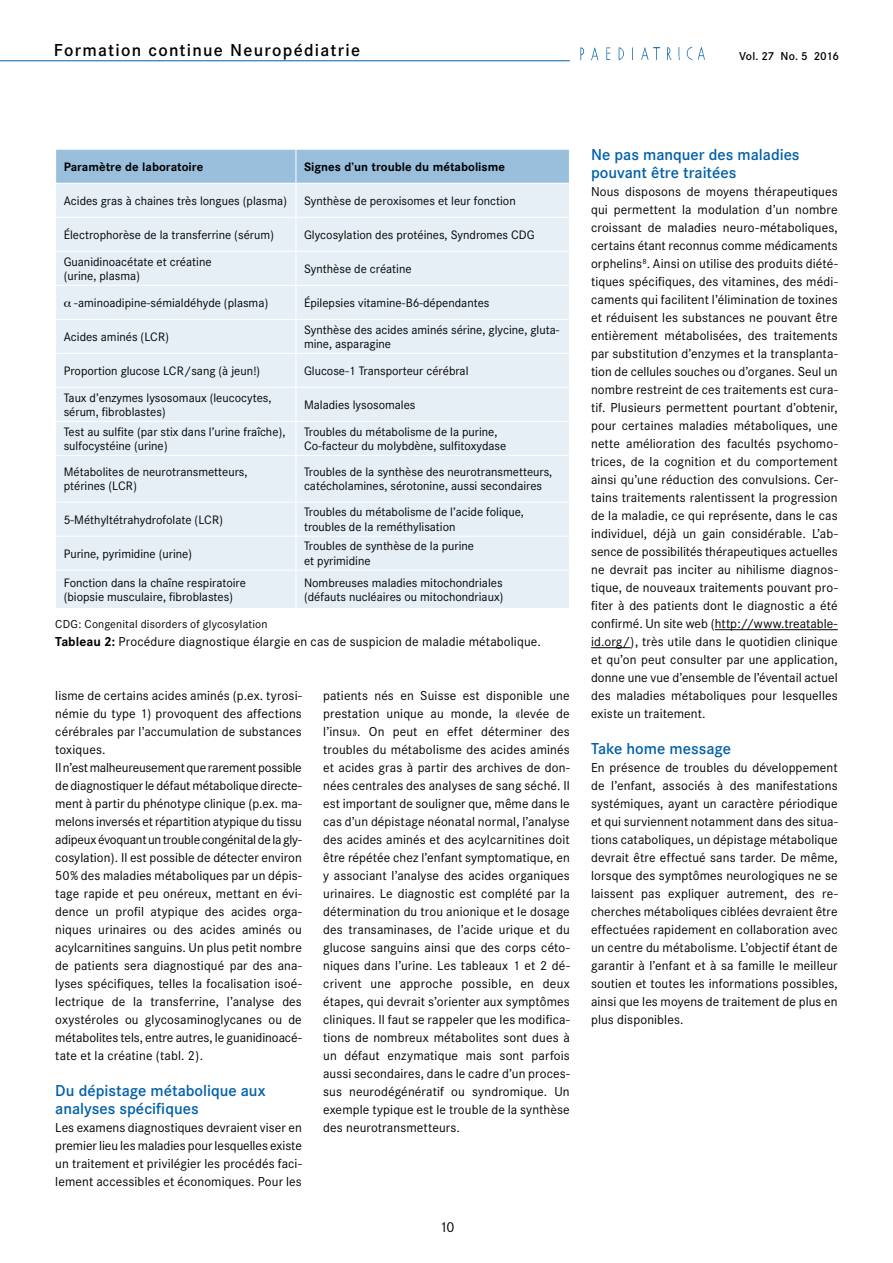
<style>
.page{position:relative;width:893px;height:1263px;background:#fff}
.page>*{position:absolute;margin:0;border:0;box-sizing:border-box;transform-origin:0 0}
.t1{font:600 18px "Corporate S";letter-spacing:.07em;color:#000}
.t2{font:600 16.5px/18px "Corporate S";color:#0060a9}
.t3{font:15px "Corporate S";color:#000}
.t4{font:13.5px/18px "Corporate S";letter-spacing:.005em;color:#000;text-align:justify}
.t5{font:12px/14.4px "Corporate SBQ";color:#000}
.t6{font:700 12px "Corporate SBQ";color:#000}
.t7{font:12px "Corporate S";letter-spacing:.015em;color:#000}
.t8{font:600 12px "Corporate S";letter-spacing:-.01em;color:#000}
.s1{font-weight:700}
</style>
<div class="page">
<hr style="left:0;top:60px;width:570px;height:1px;background:#0060a9">
<img style="left:580px;top:47px;width:125px;height:14px">
<div style="left:56px;top:150px;width:513px;height:33px;background:#99bfdd"></div>
<div style="left:56px;top:184px;width:513px;height:424px;background:#e6eff6"></div>
<hr style="left:296px;top:150px;width:1px;height:33px;background:#fff">
<hr style="left:296px;top:184px;width:1px;height:33px;background:#fff">
<hr style="left:55px;top:217px;width:241px;height:1px;background:#fff">
<hr style="left:296px;top:217px;width:274px;height:1px;background:#fff">
<hr style="left:296px;top:218px;width:1px;height:33px;background:#fff">
<hr style="left:55px;top:251px;width:241px;height:1px;background:#fff">
<hr style="left:296px;top:251px;width:274px;height:1px;background:#fff">
<hr style="left:296px;top:252px;width:1px;height:33px;background:#fff">
<hr style="left:55px;top:285px;width:241px;height:1px;background:#fff">
<hr style="left:296px;top:285px;width:274px;height:1px;background:#fff">
<hr style="left:296px;top:286px;width:1px;height:33px;background:#fff">
<hr style="left:55px;top:319px;width:241px;height:1px;background:#fff">
<hr style="left:296px;top:319px;width:274px;height:1px;background:#fff">
<hr style="left:296px;top:320px;width:1px;height:33px;background:#fff">
<hr style="left:55px;top:353px;width:241px;height:1px;background:#fff">
<hr style="left:296px;top:353px;width:274px;height:1px;background:#fff">
<hr style="left:296px;top:354px;width:1px;height:33px;background:#fff">
<hr style="left:55px;top:387px;width:241px;height:1px;background:#fff">
<hr style="left:296px;top:387px;width:274px;height:1px;background:#fff">
<hr style="left:296px;top:388px;width:1px;height:33px;background:#fff">
<hr style="left:55px;top:421px;width:241px;height:1px;background:#fff">
<hr style="left:296px;top:421px;width:274px;height:1px;background:#fff">
<hr style="left:296px;top:422px;width:1px;height:33px;background:#fff">
<hr style="left:55px;top:455px;width:241px;height:1px;background:#fff">
<hr style="left:296px;top:455px;width:274px;height:1px;background:#fff">
<hr style="left:296px;top:456px;width:1px;height:46px;background:#fff">
<hr style="left:55px;top:502px;width:241px;height:1px;background:#fff">
<hr style="left:296px;top:502px;width:274px;height:1px;background:#fff">
<hr style="left:296px;top:502px;width:1px;height:34px;background:#fff">
<hr style="left:55px;top:536px;width:241px;height:1px;background:#fff">
<hr style="left:296px;top:536px;width:274px;height:1px;background:#fff">
<hr style="left:296px;top:536px;width:1px;height:34px;background:#fff">
<hr style="left:55px;top:570px;width:241px;height:1px;background:#fff">
<hr style="left:296px;top:570px;width:274px;height:1px;background:#fff">
<hr style="left:296px;top:571px;width:1px;height:37px;background:#fff">
<hr style="left:715px;top:629px;width:123px;height:1px;background:#000">
<hr style="left:591px;top:647px;width:40px;height:1px;background:#000">
<svg style="left:64px;top:301px;width:7px;height:6px"></svg>
<h1 class="t1" style="left:54px;top:39px;width:308px">Formation continue Neuropédiatrie</h1>
<p class="t8" style="left:739px;top:49px;width:101px">Vol. 27 No. 5 2016</p>
<p class="t6" style="left:64px;top:159px;width:141px">Paramètre de laboratoire</p>
<p class="t6" style="left:304px;top:159px;width:202px">Signes d’un trouble du métabolisme</p>
<p class="t5" style="left:64px;top:193px;width:225px">Acides gras à chaines très longues (plasma)</p>
<p class="t5" style="left:304px;top:193px;width:213px">Synthèse de peroxisomes et leur fonction</p>
<p class="t5" style="left:64px;top:227px;width:212px">Électrophorèse de la transferrine (sérum)</p>
<p class="t5" style="left:304px;top:227px;width:232px">Glycosylation des protéines, Syndromes CDG</p>
<p class="t5" style="left:64px;top:254px;width:149px">Guanidinoacétate et créatine (urine, plasma)</p>
<p class="t5" style="left:304px;top:261px;width:109px">Synthèse de créatine</p>
<p class="t5" style="left:74px;top:295px;width:195px">-aminoadipine-sémialdéhyde (plasma)</p>
<p class="t5" style="left:304px;top:295px;width:187px">Épilepsies vitamine-B6-dépendantes</p>
<p class="t5" style="left:64px;top:329px;width:107px">Acides aminés (LCR)</p>
<p class="t5" style="left:304px;top:322px;width:257px">Synthèse des acides aminés sérine, glycine, gluta&shy;mine, asparagine</p>
<p class="t5" style="left:64px;top:364px;width:198px">Proportion glucose LCR/sang (à jeun!)</p>
<p class="t5" style="left:304px;top:364px;width:166px">Glucose-1 Transporteur cérébral</p>
<p class="t5" style="left:64px;top:390px;width:209px">Taux d’enzymes lysosomaux (leucocytes, sérum, fibroblastes)</p>
<p class="t5" style="left:304px;top:398px;width:113px">Maladies lysosomales</p>
<p class="t5" style="left:64px;top:424px;width:223px">Test au sulfite (par stix dans l’urine fraîche), sulfocystéine (urine)</p>
<p class="t5" style="left:304px;top:424px;width:204px">Troubles du métabolisme de la purine,<br>Co-facteur du molybdène, sulfitoxydase</p>
<p class="t5" style="left:64px;top:465px;width:185px">Métabolites de neurotransmetteurs, ptérines (LCR)</p>
<p class="t5" style="left:304px;top:465px;width:250px">Troubles de la synthèse des neurotransmetteurs, catécholamines, sérotonine, aussi secondaires</p>
<p class="t5" style="left:64px;top:512px;width:161px">5-Méthyltétrahydrofolate (LCR)</p>
<p class="t5" style="left:304px;top:505px;width:221px">Troubles du métabolisme de l’acide folique, troubles de la reméthylisation</p>
<p class="t5" style="left:64px;top:546px;width:130px">Purine, pyrimidine (urine)</p>
<p class="t5" style="left:304px;top:539px;width:172px">Troubles de synthèse de la purine et pyrimidine</p>
<p class="t5" style="left:64px;top:575px;width:184px">Fonction dans la chaîne respiratoire (biopsie musculaire, fibroblastes)</p>
<p class="t5" style="left:304px;top:575px;width:201px">Nombreuses maladies mitochondriales (défauts nucléaires ou mitochondriaux)</p>
<p class="t7" style="left:55px;top:617px;width:214px">CDG: Congenital disorders of glycosylation</p>
<p class="t4" style="left:55px;top:633px;width:487px"><span class="s1">Tableau 2:</span> Procédure diagnostique élargie en cas de suspicion de maladie métabolique.</p>
<p class="t4" style="left:55px;top:687px;width:248px;text-align:left">lisme de certains acides aminés (p.ex. tyrosi&shy;némie du type 1) provoquent des affections cérébrales par l’accumulation de substances toxiques.<br>Il n’est malheureusement que rarement possible de diagnostiquer le défaut métabolique directe&shy;ment à partir du phénotype clinique (p.ex. ma&shy;melons inversés et répartition atypique du tissu adipeux évoquant un trouble congénital de la gly&shy;cosylation). Il est possible de détecter environ 50% des maladies métaboliques par un dépis&shy;tage rapide et peu onéreux, mettant en évi&shy;dence un profil atypique des acides orga&shy;niques urinaires ou des acides aminés ou acylcarnitines sanguins. Un plus petit nombre de patients sera diagnostiqué par des ana&shy;lyses spécifiques, telles la focalisation isoé&shy;lectrique de la transferrine, l’analyse des oxystéroles ou glycosaminoglycanes ou de métabolites tels, entre autres, le guanidinoacé&shy;tate et la créatine (tabl. 2).</p>
<p class="t2" style="left:55px;top:1082px;width:212px">Du dépistage métabolique aux analyses spécifiques</p>
<p class="t4" style="left:55px;top:1119px;width:248px">Les examens diagnostiques devraient viser en premier lieu les maladies pour lesquelles existe un traitement et privilégier les procédés faci&shy;lement accessibles et économiques. Pour les</p>
<p class="t4" style="left:323px;top:687px;width:248px">patients nés en Suisse est disponible une prestation unique au monde, la «levée de l’insu». On peut en effet déterminer des troubles du métabolisme des acides aminés et acides gras à partir des archives de don&shy;nées centrales des analyses de sang séché. Il est important de souligner que, même dans le cas d’un dépistage néonatal normal, l’analyse des acides aminés et des acylcarnitines doit être répétée chez l’enfant symptomatique, en y associant l’analyse des acides organiques urinaires. Le diagnostic est complété par la détermination du trou anionique et le dosage des transaminases, de l’acide urique et du glucose sanguins ainsi que des corps céto&shy;niques dans l’urine. Les tableaux 1 et 2 dé&shy;crivent une approche possible, en deux étapes, qui devrait s’orienter aux symptômes cliniques. Il faut se rappeler que les modifica&shy;tions de nombreux métabolites sont dues à un défaut enzymatique mais sont parfois aussi secondaires, dans le cadre d’un proces&shy;sus neurodégénératif ou syndromique. Un exemple typique est le trouble de la synthèse des neurotransmetteurs.</p>
<p class="t3" style="left:439px;top:1219px;width:17px">10</p>
<p class="t2" style="left:591px;top:146px;width:210px">Ne pas manquer des maladies pouvant être traitées</p>
<p class="t4" style="left:591px;top:183px;width:248px">Nous disposons de moyens thérapeutiques qui permettent la modulation d’un nombre croissant de maladies neuro-métaboliques, certains étant reconnus comme médicaments orphelins<sup>8</sup>. Ainsi on utilise des produits diété&shy;tiques spécifiques, des vitamines, des médi&shy;caments qui facilitent l’élimination de toxines et réduisent les substances ne pouvant être entièrement métabolisées, des traitements par substitution d’enzymes et la transplanta&shy;tion de cellules souches ou d’organes. Seul un nombre restreint de ces traitements est cura&shy;tif. Plusieurs permettent pourtant d’obtenir, pour certaines maladies métaboliques, une nette amélioration des facultés psychomo&shy;trices, de la cognition et du comportement ainsi qu’une réduction des convulsions. Cer&shy;tains traitements ralentissent la progression de la maladie, ce qui représente, dans le cas individuel, déjà un gain considérable. L’ab&shy;sence de possibilités thérapeutiques actuelles ne devrait pas inciter au nihilisme diagnos&shy;tique, de nouveaux traitements pouvant pro&shy;fiter à des patients dont le diagnostic a été confirmé. Un site web (http://www.treatable&shy;id.org/), très utile dans le quotidien clinique et qu’on peut consulter par une application, donne une vue d’ensemble de l’éventail actuel des maladies métaboliques pour lesquelles existe un traitement.</p>
<p class="t2" style="left:591px;top:740px;width:142px">Take home message</p>
<p class="t4" style="left:591px;top:759px;width:248px">En présence de troubles du développement de l’enfant, associés à des manifestations systémiques, ayant un caractère périodique et qui surviennent notamment dans des situa&shy;tions cataboliques, un dépistage métabolique devrait être effectué sans tarder. De même, lorsque des symptômes neurologiques ne se laissent pas expliquer autrement, des re&shy;cherches métaboliques ciblées devraient être effectuées rapidement en collaboration avec un centre du métabolisme. L’objectif étant de garantir à l’enfant et à sa famille le meilleur soutien et toutes les informations possibles, ainsi que les moyens de traitement de plus en plus disponibles.</p>
</div>
